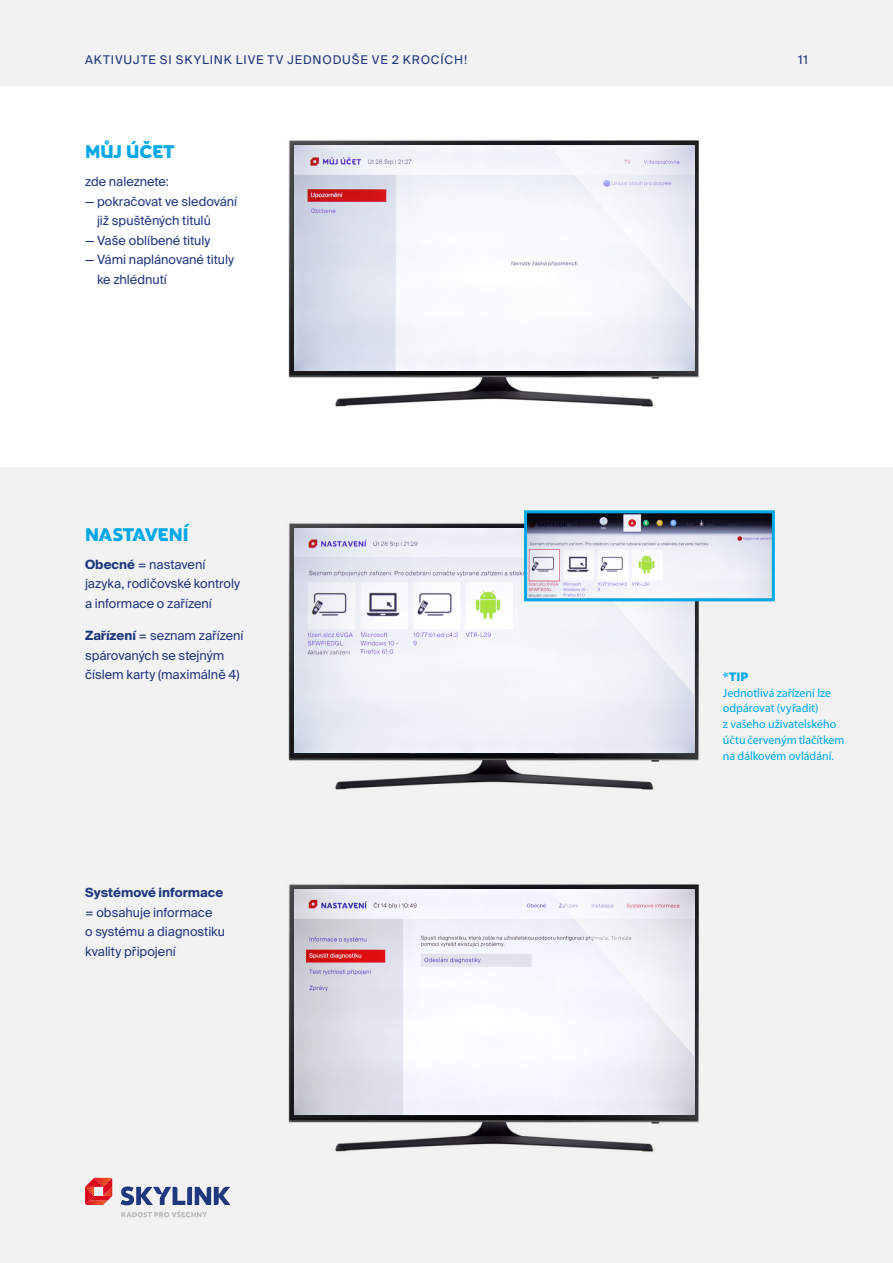
<style>
.page{position:relative;width:893px;height:1263px;background:#fff}
.page>*{position:absolute;margin:0;border:0;box-sizing:border-box;transform-origin:0 0}
.t1{font:18px "M7 Sans";letter-spacing:-.005em;color:#00a8e7}
.t2{font:12.75px/19.5px "Suisse Intl";color:#1f377d}
.t3{font:700 12.75px "Suisse Intl";color:#1f377d}
.t4{font:12px/15.8px "Myriad Pro";color:#00a8e7}
.t5{font:12px "Suisse Intl";letter-spacing:.07em;color:#1f377d}
.t6{font:12px "M7 Sans";color:#00a8e7}
.s1{font-weight:700}
</style>
<div class="page">
<div style="left:0;top:0;width:893px;height:85px;background:#f2f2f2"></div>
<div style="left:0;top:467px;width:893px;height:796px;background:#f2f2f2"></div>
<img style="left:288px;top:140px;width:411px;height:267px">
<img style="left:294px;top:146px;width:400px;height:224px">
<svg style="left:549px;top:146px;width:145px;height:166px"></svg>
<img style="left:288px;top:523px;width:411px;height:267px">
<img style="left:294px;top:528px;width:400px;height:225px">
<svg style="left:523px;top:510px;width:252px;height:184px"></svg>
<svg style="left:85px;top:1178px;width:27px;height:27px"></svg>
<svg style="left:121px;top:1186px;width:109px;height:31px"></svg>
<img style="left:288px;top:884px;width:411px;height:268px">
<img style="left:294px;top:890px;width:400px;height:224px">
<svg style="left:549px;top:890px;width:145px;height:166px"></svg>
<p class="t5" style="left:85px;top:53px;width:384px">AKTIVUJTE SI SKYLINK LIVE TV JEDNODUŠE VE 2 KROCÍCH!</p>
<p class="t5" style="left:798px;top:53px;width:11px">11</p>
<h1 class="t1" style="left:85px;top:138px;width:91px">MŮJ ÚČET</h1>
<p class="t2" style="left:85px;top:172px;width:85px">zde naleznete:</p>
<p class="t2" style="left:97px;top:191px;width:142px;text-indent:-12px">— pokračovat ve sledování již spuštěných titulů</p>
<p class="t2" style="left:85px;top:230px;width:127px">— Vaše oblíbené tituly</p>
<p class="t2" style="left:97px;top:250px;width:139px;text-indent:-12px">— Vámi naplánované tituly ke zhlédnutí</p>
<h1 class="t1" style="left:85px;top:521px;width:105px">NASTAVENÍ</h1>
<p class="t2" style="left:85px;top:555px;width:157px"><span class="s1">Obecné</span> = nastavení jazyka, rodičovské kontroly a informace o zařízení</p>
<p class="t2" style="left:85px;top:626px;width:160px"><span class="s1">Zařízení</span> = seznam zařízení spárovaných se stejným číslem karty (maximálně 4)</p>
<p class="t3" style="left:85px;top:885px;width:140px">Systémové informace</p>
<p class="t2" style="left:85px;top:902px;width:141px">= obsahuje informace<br>o systému a diagnostiku kvality připojení</p>
<p class="t6" style="left:723px;top:668px;width:27px">*TIP</p>
<p class="t4" style="left:723px;top:685px;width:123px">Jednotlivá zařízení lze odpárovat (vyřadit)<br>z vašeho uživatelského účtu červeným tlačítkem na dálkovém ovládání.</p>
</div>
